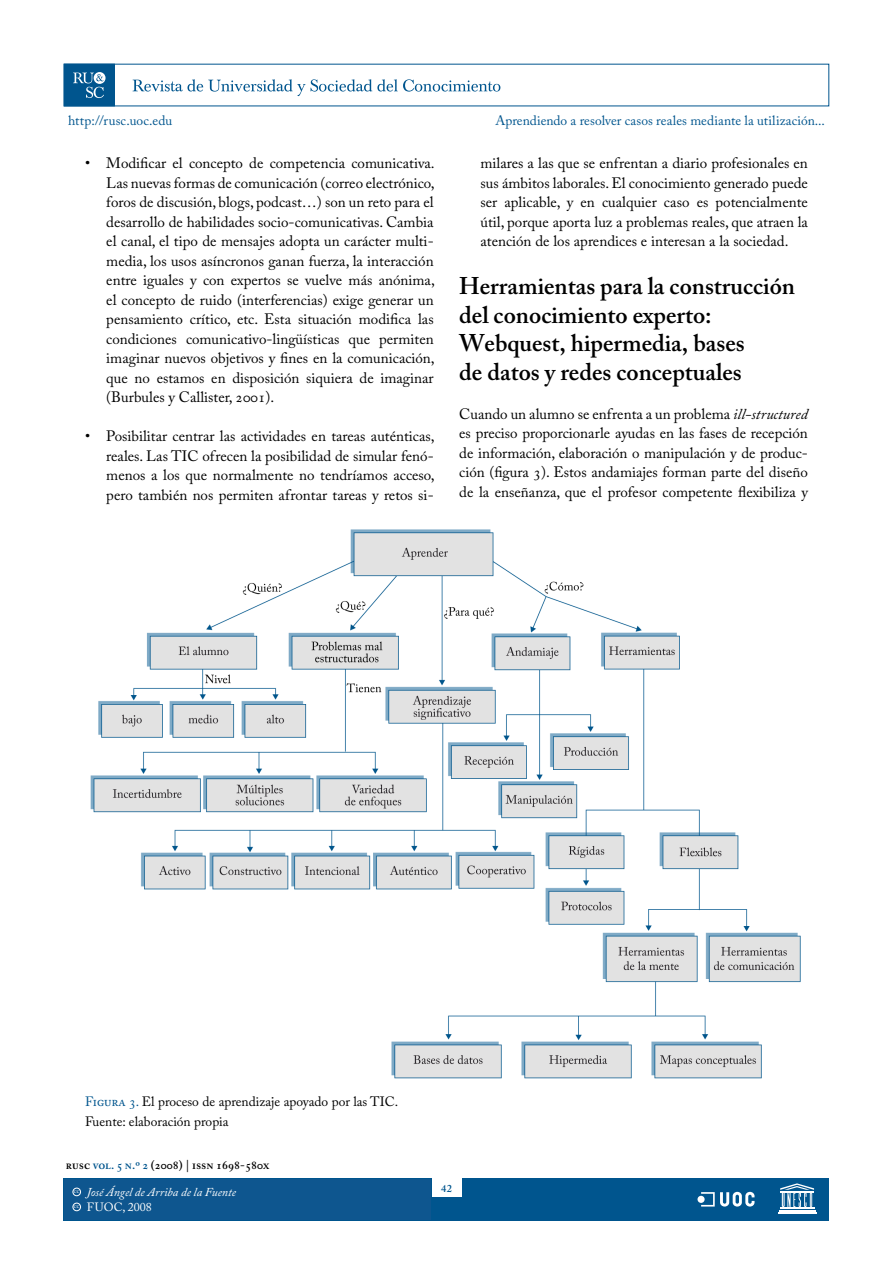
<style>
.page{position:relative;width:893px;height:1263px;background:#fff}
.page>*{position:absolute;margin:0;border:0;box-sizing:border-box;transform-origin:0 0}
.t1{font:600 24px/28.5px "Adobe Caslon Pro";color:#000}
.t2{font:15px/19.5px "Adobe Caslon Pro";color:#000;text-align:justify}
.t3{font:13.5px "Adobe Caslon Pro";letter-spacing:.005em;color:#00558e}
.t4{font:13.5px/19.5px "Adobe Caslon Pro";color:#000}
.t5{font:600 12px "Adobe Caslon Pro";color:#000}
.t6{font:italic 600 12px "Adobe Caslon Pro";color:#fff}
.t7{font:italic 12px "Adobe Caslon Pro";color:#fff}
.t8{font:12px "Adobe Caslon Pro";color:#fff}
.t9{font:600 10.5px "Adobe Caslon Pro";color:#00558e}
.t10{font:600 3.9px "Adobe Caslon Pro";color:#fff}
.s1{font-style:italic}
.s2{color:#00558e}
</style>
<div class="page">
<img style="left:90px;top:529px;width:711px;height:550px">
<div style="left:64px;top:1178px;width:765px;height:42px;background:#00558e"></div>
<hr style="left:780px;top:1207px;width:34px;height:2px;background:#fff">
<hr style="left:779px;top:1210px;width:36px;height:1px;background:#fff">
<hr style="left:778px;top:1212px;width:39px;height:1px;background:#fff">
<svg style="left:780px;top:1183px;width:34px;height:24px"></svg>
<div style="left:697px;top:1196px;width:8px;height:7px;background:#fff;border-radius:50%"></div>
<svg style="left:701px;top:1192px;width:53px;height:14px"></svg>
<div style="left:64px;top:64px;width:50px;height:42px;background:#00558e"></div>
<div style="left:64px;top:64px;width:51px;height:42px;border:1px solid #00558e"></div>
<svg style="left:94px;top:72px;width:12px;height:12px"></svg>
<svg style="left:73px;top:73px;width:31px;height:25px"></svg>
<svg style="left:133px;top:79px;width:367px;height:17px"></svg>
<div style="left:432px;top:1159px;width:30px;height:37px;background:#fff"></div>
<div style="left:64px;top:1178px;width:366px;height:41px;background:#0e568f"></div>
<div style="left:73px;top:1188px;width:8px;height:8px;border:1px solid #fff;border-radius:50%"></div>
<div style="left:73px;top:1203px;width:8px;height:8px;border:1px solid #fff;border-radius:50%"></div>
<p class="t3" style="left:68px;top:112px;width:106px">http://rusc.uoc.edu</p>
<p class="t2" style="left:106px;top:153px;width:330px;text-indent:-21px">• Modificar el concepto de competencia comunicativa.<br>Las nuevas formas de comunicación (correo electrónico, foros de discusión, blogs, podcast…) son un reto para el desarrollo de habilidades socio-comunicativas. Cambia el canal, el tipo de mensajes adopta un carácter multi&shy;media, los usos asíncronos ganan fuerza, la interacción entre iguales y con expertos se vuelve más anónima, el concepto de ruido (interferencias) exige generar un pensamiento crítico, etc. Esta situación modifica las condiciones comunicativo-lingüísticas que permiten imaginar nuevos objetivos y fines en la comunicación, que no estamos en disposición siquiera de imaginar (Burbules y Callister, 2001).</p>
<p class="t2" style="left:106px;top:426px;width:330px;text-indent:-21px">• Posibilitar centrar las actividades en tareas auténticas, reales. Las TIC ofrecen la posibilidad de simular fenó&shy;menos a los que normalmente no tendríamos acceso, pero también nos permiten afrontar tareas y retos si-</p>
<p class="t3" style="left:495px;top:112px;width:331px">Aprendiendo a resolver casos reales mediante la utilización...</p>
<p class="t2" style="left:480px;top:153px;width:329px">milares a las que se enfrentan a diario profesionales en sus ámbitos laborales. El conocimiento generado puede ser aplicable, y en cualquier caso es potencialmente útil, porque aporta luz a problemas reales, que atraen la atención de los aprendices e interesan a la sociedad.</p>
<p class="t1" style="left:459px;top:272px;width:337px">Herramientas para la construcción del conocimiento experto:<br>Webquest, hipermedia, bases<br>de datos y redes conceptuales</p>
<p class="t2" style="left:459px;top:404px;width:350px">Cuando un alumno se enfrenta a un problema <span class="s1">ill-structured </span>es preciso proporcionarle ayudas en las fases de recepción de información, elaboración o manipulación y de produc&shy;ción (figura 3). Estos andamiajes forman parte del diseño de la enseñanza, que el profesor competente flexibiliza y</p>
<p class="t4" style="left:85px;top:1092px;width:315px"><span class="s2">Figura 3.</span> El proceso de aprendizaje apoyado por las TIC.<br>Fuente: elaboración propia</p>
<p class="t5" style="left:66px;top:1157px;width:205px">rusc <span class="s2">vol. 5 n.º 2</span> (2008) | issn 1698-580x</p>
<p class="t6" style="left:70px;top:1192px;width:154px">José Ángel de Arriba de la Fuente</p>
<p class="t10" style="left:74px;top:1190px;width:7px">CC</p>
<p class="t7" style="left:87px;top:1185px;width:151px">José Ángel de Arriba de la Fuente</p>
<p class="t10" style="left:74px;top:1205px;width:7px">CC</p>
<p class="t8" style="left:87px;top:1200px;width:67px">FUOC, 2008</p>
<p class="t9" style="left:441px;top:1182px;width:13px">42</p>
</div>
